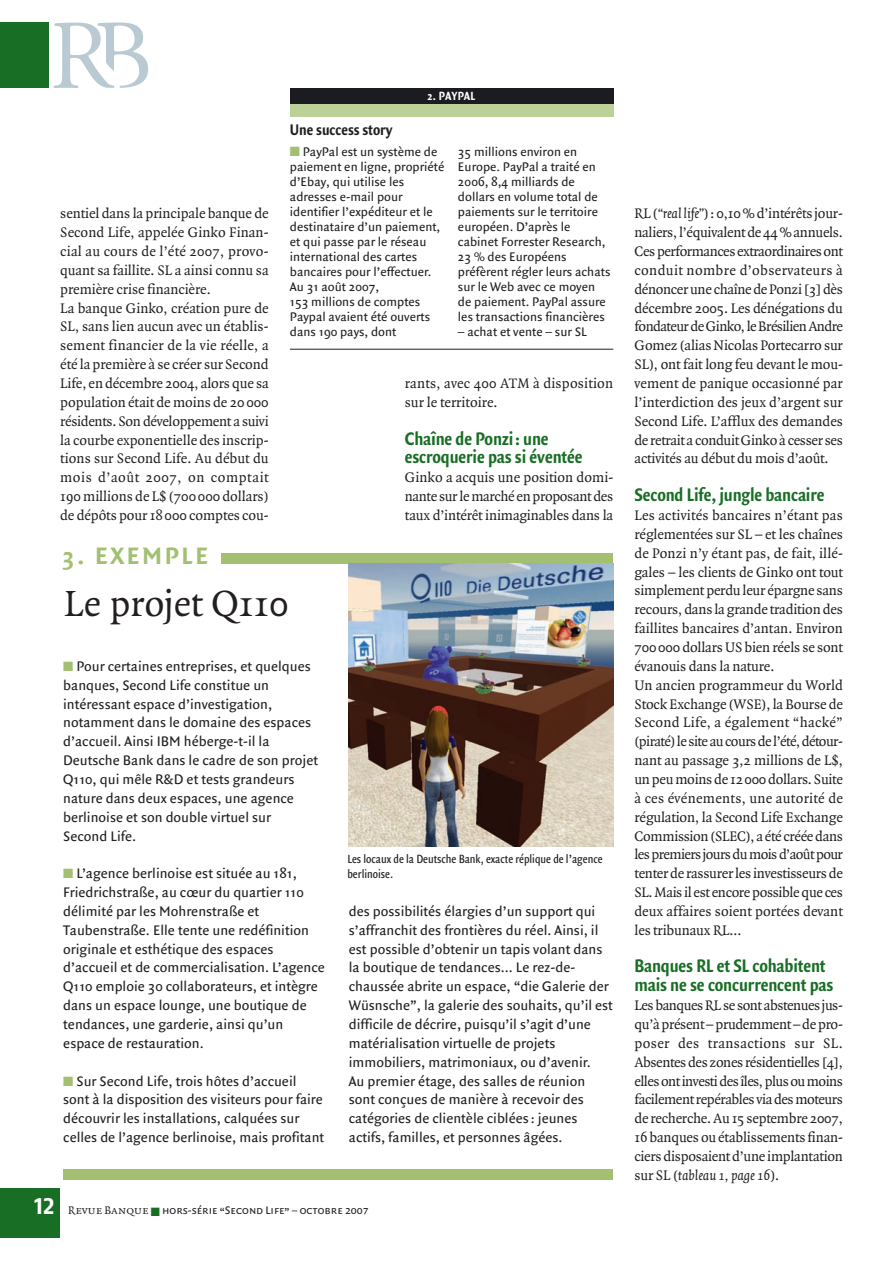
<style>
.page{position:relative;width:895px;height:1263px;background:#fff}
.page>*{position:absolute;margin:0;border:0;box-sizing:border-box;transform-origin:0 0}
.t1{font:39px "Quadraat";color:#231f20}
.t2{font:700 25.5px "Quadraat Sans";letter-spacing:.1em;color:#a2bf72}
.t3{font:700 19.5px/18.9px "Quadraat Sans Con";letter-spacing:-.01em;color:#196e26}
.t4{font:700 16.5px "Quadraat Sans Con";letter-spacing:-.005em;color:#231f20}
.t5{font:14.85px/18.9px "Quadraat";letter-spacing:-.005em;color:#231f20;text-align:justify}
.t6{font:14.85px/18.9px "Quadraat Sans";color:#231f20}
.t7{font:14.85px/18.9px "Quadraat";letter-spacing:.015em;color:#231f20}
.t8{font:13.35px/15px "Quadraat Sans";color:#231f20}
.t9{font:12.75px/15px "Quadraat Sans Con";color:#231f20}
.t10{font:700 12.75px "Quadraat Sans Con";color:#fff}
.t11{font:11.85px "Quadraat Sans Caps";color:#231f20}
.s1{color:#a2bf72}
.s2{font-family:"Fago No Bold Lf Caps";font-size:24px;color:#fff}
.s3{font-family:"Quadraat Small Caps"}
.s4{color:#196e26}
.s5{font-style:italic}
</style>
<div class="page">
<svg style="left:54px;top:22px;width:94px;height:66px"></svg>
<div style="left:0;top:22px;width:49px;height:66px;background:#196e26"></div>
<div style="left:0;top:1188px;width:60px;height:49px;background:#196e26"></div>
<div style="left:290px;top:101px;width:323px;height:16px;background:#bcd098"></div>
<div style="left:290px;top:88px;width:323px;height:15px;background:#1a1c21"></div>
<hr style="left:290px;top:349px;width:323px;height:1px;background:#231f20">
<div style="left:221px;top:553px;width:392px;height:10px;background:#a2bf72"></div>
<div style="left:63px;top:1169px;width:550px;height:10px;background:#a2bf72"></div>
<img style="left:348px;top:563px;width:265px;height:283px">
<p class="t5" style="left:60px;top:205px;width:210px;text-align:left">sentiel dans la principale banque de Second Life, appelée Ginko Finan&shy;cial au cours de l’été 2007, provo&shy;quant sa faillite. SL a ainsi connu sa première crise financière.<br>La banque Ginko, création pure de SL, sans lien aucun avec un établis&shy;sement financier de la vie réelle, a été la première à se créer sur Second Life, en décembre 2004, alors que sa population était de moins de 20 000 résidents. Son développement a suivi la courbe exponentielle des inscrip&shy;tions sur Second Life. Au début du mois d’août 2007, on comptait 190 millions de L$ (700 000 dollars) de dépôts pour 18 000 comptes cou-</p>
<h2 class="t2" style="left:62px;top:546px;width:148px">3. EXEMPLE</h2>
<p class="t4" style="left:290px;top:123px;width:104px">Une success story</p>
<p class="t10" style="left:427px;top:91px;width:49px">2. PAYPAL</p>
<p class="t8" style="left:290px;top:145px;width:156px"><span class="s1">■</span> PayPal est un système de paiement en ligne, propriété d’Ebay, qui utilise les adresses e-mail pour identifier l’expéditeur et le destinataire d’un paiement, et qui passe par le réseau international des cartes bancaires pour l’effectuer.<br>Au 31 août 2007,<br>153 millions de comptes<br>Paypal avaient été ouverts dans 190 pays, dont</p>
<p class="t8" style="left:458px;top:145px;width:154px">35 millions environ en<br>Europe. PayPal a traité en<br>2006, 8,4 milliards de dollars en volume total de paiements sur le territoire européen. D’après le cabinet Forrester Research,<br>23 % des Européens préfèrent régler leurs achats sur le Web avec ce moyen de paiement. PayPal assure les transactions financières</p>
<p class="t8" style="left:458px;top:325px;width:131px">– achat et vente – sur SL</p>
<p class="t7" style="left:405px;top:375px;width:210px">rants, avec 400 ATM à disposition sur le territoire.</p>
<h3 class="t3" style="left:405px;top:430px;width:179px">Chaîne de Ponzi: une escroquerie pas si éventée</h3>
<p class="t5" style="left:405px;top:469px;width:210px">Ginko a acquis une position domi&shy;nante sur le marché en proposant des taux d’intérêt inimaginables dans la</p>
<h1 class="t1" style="left:64px;top:588px;width:226px">Le projet Q110</h1>
<p class="t6" style="left:63px;top:657px;width:256px"><span class="s1">■</span> Pour certaines entreprises, et quelques banques, Second Life constitue un intéressant espace d’investigation, notamment dans le domaine des espaces d’accueil. Ainsi IBM héberge-t-il la Deutsche Bank dans le cadre de son projet Q110, qui mêle R&amp;D et tests grandeurs nature dans deux espaces, une agence berlinoise et son double virtuel sur Second Life.</p>
<p class="t6" style="left:63px;top:865px;width:263px"><span class="s1">■</span> L’agence berlinoise est située au 181, Friedrichstraße, au cœur du quartier 110 délimité par les Mohrenstraße et Taubenstraße. Elle tente une redéfinition originale et esthétique des espaces d’accueil et de commercialisation. L’agence Q110 emploie 30 collaborateurs, et intègre dans un espace lounge, une boutique de tendances, une garderie, ainsi qu’un espace de restauration.</p>
<p class="t6" style="left:63px;top:1072px;width:262px"><span class="s1">■</span> Sur Second Life, trois hôtes d’accueil sont à la disposition des visiteurs pour faire découvrir les installations, calquées sur celles de l’agence berlinoise, mais profitant</p>
<p class="t9" style="left:347px;top:852px;width:257px">Les locaux de la Deutsche Bank, exacte réplique de l’agence berlinoise.</p>
<p class="t6" style="left:349px;top:902px;width:266px">des possibilités élargies d’un support qui s’affranchit des frontières du réel. Ainsi, il est possible d’obtenir un tapis volant dans la boutique de tendances… Le rez-de&shy;chaussée abrite un espace, “die Galerie der Wüsnsche”, la galerie des souhaits, qu’il est difficile de décrire, puisqu’il s’agit d’une matérialisation virtuelle de projets immobiliers, matrimoniaux, ou d’avenir.<br>Au premier étage, des salles de réunion sont conçues de manière à recevoir des catégories de clientèle ciblées : jeunes actifs, familles, et personnes âgées.</p>
<p class="t11" style="left:34px;top:1202px;width:336px"><span class="s2">12</span> <span class="s3">Revue Banque</span> <span class="s4">■</span> hors-série “Second Life” – octobre 2007</p>
<p class="t5" style="left:634px;top:205px;width:210px">RL (<span class="s5">“real life”</span>): 0,10 % d’intérêts jour&shy;naliers, l’équivalent de 44 % annuels.<br>Ces performances extraordinaires ont conduit nombre d’observateurs à dénoncer une chaîne de Ponzi [3] dès décembre 2005. Les dénégations du fondateur de Ginko, le Brésilien Andre Gomez (alias Nicolas Portecarro sur SL), ont fait long feu devant le mou&shy;vement de panique occasionné par l’interdiction des jeux d’argent sur Second Life. L’afflux des demandes de retrait a conduit Ginko à cesser ses activités au début du mois d’août.</p>
<h3 class="t3" style="left:634px;top:487px;width:192px">Second Life, jungle bancaire</h3>
<p class="t5" style="left:634px;top:507px;width:210px;text-align:left">Les activités bancaires n’étant pas réglementées sur SL – et les chaînes de Ponzi n’y étant pas, de fait, illé&shy;gales – les clients de Ginko ont tout simplement perdu leur épargne sans recours, dans la grande tradition des faillites bancaires d’antan. Environ 700 000 dollars US bien réels se sont évanouis dans la nature.<br>Un ancien programmeur du World Stock Exchange (WSE), la Bourse de Second Life, a également “hacké” (piraté) le site au cours de l’été, détour&shy;nant au passage 3,2 millions de L$, un peu moins de 12000 dollars. Suite à ces événements, une autorité de régulation, la Second Life Exchange Commission (SLEC), a été créée dans les premiers jours du mois d’août pour tenter de rassurer les investisseurs de SL. Mais il est encore possible que ces deux affaires soient portées devant les tribunaux RL…</p>
<h3 class="t3" style="left:634px;top:958px;width:200px">Banques RL et SL cohabitent mais ne se concurrencent pas</h3>
<p class="t5" style="left:634px;top:997px;width:210px">Les banques RL se sont abstenues jus&shy;qu’à présent – prudemment – de pro&shy;poser des transactions sur SL.<br>Absentes des zones résidentielles [4], elles ont investi des îles, plus ou moins facilement repérables via des moteurs de recherche. Au 15 septembre 2007, 16 banques ou établissements finan&shy;ciers disposaient d’une implantation sur SL (<span class="s5">tableau 1, page 16</span>).</p>
</div>
